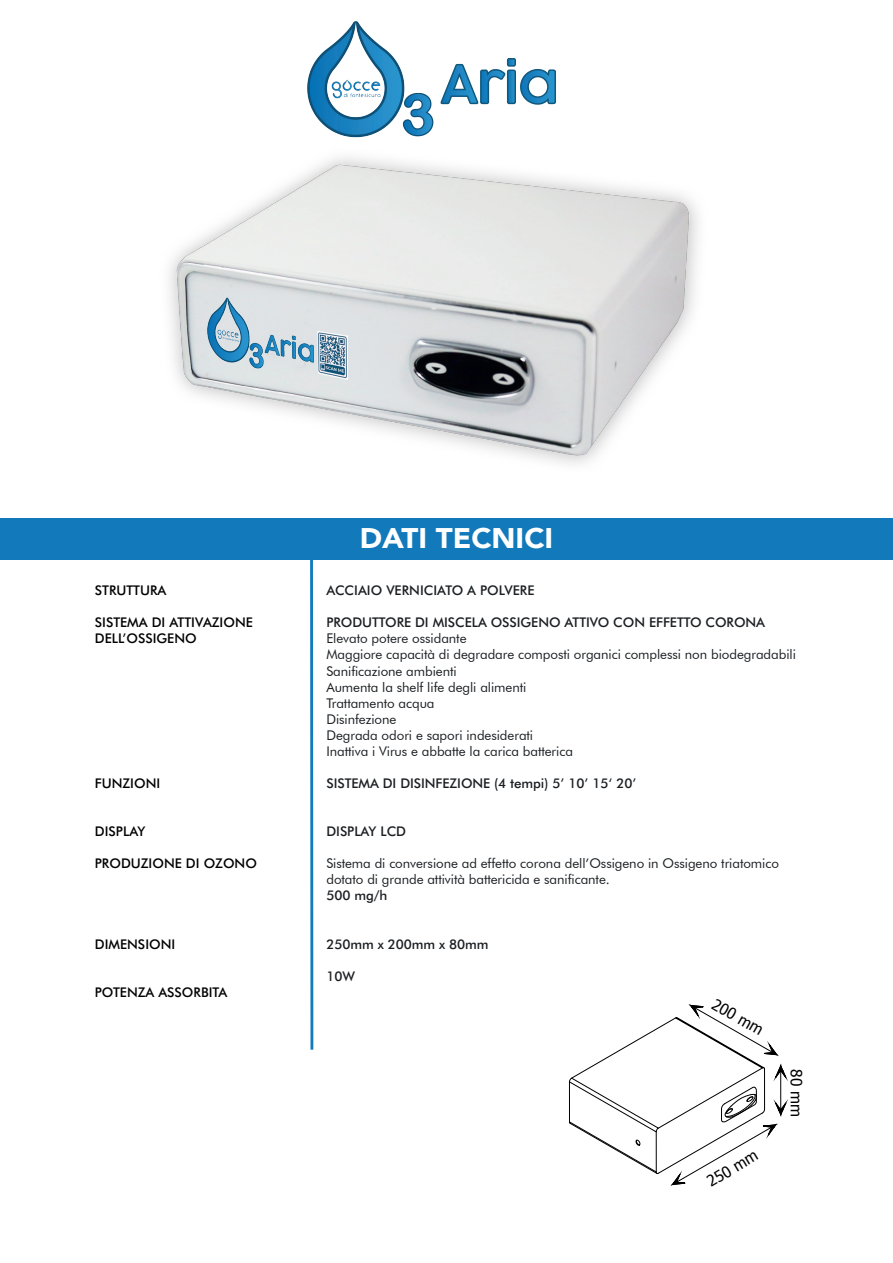
<style>
.page{position:relative;width:893px;height:1263px;background:#fff}
.page>*{position:absolute;margin:0;border:0;box-sizing:border-box;transform-origin:0 0}
.t1{font:900 28.35px "Avenir";color:#fff;scale:1.04 1}
.t2{font:15.45px "Tahoma";color:#000}
.t3{font:13.35px/16px "Futura BT";letter-spacing:-.005em;color:#1b1f22}
.t4{font:500 13.35px "Futura BT";letter-spacing:-.005em;color:#1b1f22}
.t5{font:500 13.35px/16px "Futura BT";color:#000001}
</style>
<div class="page">
<hr style="left:310px;top:558px;width:3px;height:492px;background:#127bbc">
<div style="left:0;top:518px;width:893px;height:41px;background:#127abb"></div>
<svg style="left:569px;top:1005px;width:218px;height:180px"></svg>
<img style="left:307px;top:21px;width:127px;height:117px">
<img style="left:403px;top:93px;width:29px;height:43px">
<img style="left:404px;top:94px;width:28px;height:41px">
<svg style="left:440px;top:58px;width:116px;height:47px"></svg>
<img style="left:169px;top:157px;width:530px;height:307px">
<img style="left:208px;top:298px;width:140px;height:82px">
<p class="t5" style="left:95px;top:582px;width:73px">STRUTTURA</p>
<p class="t5" style="left:95px;top:614px;width:160px">SISTEMA DI ATTIVAZIONE<br>DELL’OSSIGENO</p>
<p class="t5" style="left:95px;top:775px;width:67px">FUNZIONI</p>
<p class="t5" style="left:95px;top:823px;width:52px">DISPLAY</p>
<p class="t5" style="left:95px;top:855px;width:164px">PRODUZIONE DI OZONO</p>
<p class="t5" style="left:95px;top:936px;width:82px">DIMENSIONI</p>
<p class="t5" style="left:95px;top:984px;width:134px">POTENZA ASSORBITA</p>
<h1 class="t1" style="left:360px;top:513px;width:187px">DATI TECNICI</h1>
<p class="t4" style="left:326px;top:582px;width:210px">ACCIAIO VERNICIATO A POLVERE</p>
<p class="t4" style="left:326px;top:614px;width:440px">PRODUTTORE DI MISCELA OSSIGENO ATTIVO CON EFFETTO CORONA</p>
<p class="t3" style="left:326px;top:630px;width:471px">Elevato potere ossidante<br>Maggiore capacità di degradare composti organici complessi non biodegradabili Sanificazione ambienti<br>Aumenta la shelf life degli alimenti<br>Trattamento acqua<br>Disinfezione<br>Degrada odori e sapori indesiderati<br>Inattiva i Virus e abbatte la carica batterica</p>
<p class="t4" style="left:326px;top:775px;width:311px">SISTEMA DI DISINFEZIONE (4 tempi) 5’ 10’ 15‘ 20’</p>
<p class="t4" style="left:326px;top:823px;width:81px">DISPLAY LCD</p>
<p class="t3" style="left:326px;top:855px;width:454px">Sistema di conversione ad effetto corona dell’Ossigeno in Ossigeno triatomico dotato di grande attività battericida e sanificante.</p>
<p class="t4" style="left:326px;top:887px;width:62px">500 mg/h</p>
<p class="t4" style="left:326px;top:936px;width:163px">250mm x 200mm x 80mm</p>
<p class="t4" style="left:326px;top:968px;width:30px">10W</p>
<p class="t2" style="left:719px;top:994px;width:58px;rotate:30deg">200 mm</p>
<p class="t2" style="left:703px;top:1173px;width:58px;rotate:-31deg">250 mm</p>
<p class="t2" style="left:807px;top:1069px;width:49px;rotate:90deg">80 mm</p>
</div>
